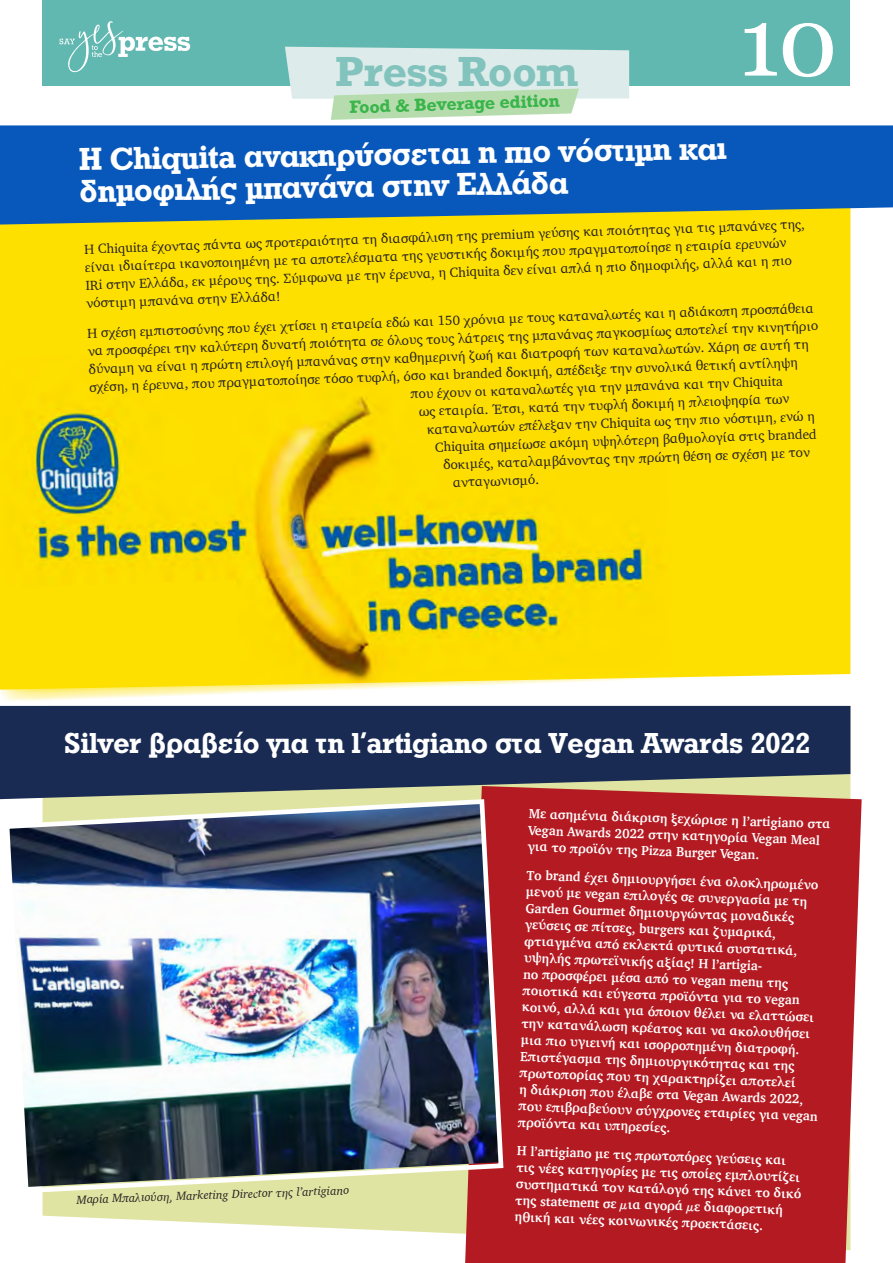
<style>
.page{position:relative;width:893px;height:1263px;background:#fff}
.page>*{position:absolute;margin:0;border:0;box-sizing:border-box;transform-origin:0 0}
.t1{font:97.5px "Georgia";color:#fff}
.t2{font:700 39.6px "Rockwell";color:#82c3bd}
.t3{font:33px/31.5px "UB Rockwell Bold";color:#fff}
.t4{font:30px "UB Rockwell Bold";letter-spacing:-.005em;color:#fff}
.t5{font:700 16.65px "Rockwell";color:#39b54a}
.t6{font:13.5px/18px "Charter";color:#231f20}
.t7{font:700 13.5px/16.5px "Charter";color:#fff;scale:.95 1}
.t8{font:italic 12px "Charter";color:#231f20}
</style>
<div class="page">
<div style="left:43px;top:0;width:807px;height:85px;background:#61b8b0"></div>
<svg style="left:60px;top:21px;width:130px;height:51px"></svg>
<div style="left:0;top:225px;width:850px;height:453px;background:#fee000"></div>
<svg style="left:0;top:125px;width:893px;height:100px;fill:#0858bb"></svg>
<svg style="left:43px;top:1195px;width:422px;height:39px;fill:#e0e4a2"></svg>
<div style="left:0;top:706px;width:850px;height:93px;background:#192b53"></div>
<div style="left:465px;top:786px;width:397px;height:477px;background:#b41a22"></div>
<svg style="left:285px;top:47px;width:344px;height:73px"></svg>
<img style="left:0;top:324px;width:680px;height:377px">
<img style="left:2px;top:797px;width:504px;height:398px">
<h2 class="t2" style="left:335px;top:46px;width:245px">Press Room</h2>
<p class="t5" style="left:349px;top:97px;width:212px;rotate:-2deg">Food &amp; Beverage edition</p>
<h3 class="t3" style="left:79px;top:143px;width:649px;rotate:-1deg">Η Chiquita ανακηρύσσεται η πιο νόστιμη και δημοφιλής μπανάνα στην Ελλάδα</h3>
<h1 class="t1" style="left:738px;top:-29px;width:101px">10</h1>
<p class="t6" style="left:84px;top:240px;width:722px;rotate:-2deg">Η Chiquita έχοντας πάντα ως προτεραιότητα τη διασφάλιση της premium γεύσης και ποιότητας για τις μπανάνες της, είναι ιδιαίτερα ικανοποιημένη με τα αποτελέσματα της γευστικής δοκιμής που πραγματοποίησε η εταιρία ερευνών IRi στην Ελλάδα, εκ μέρους της. Σύμφωνα με την έρευνα, η Chiquita δεν είναι απλά η πιο δημοφιλής, αλλά και η πιο νόστιμη μπανάνα στην Ελλάδα!</p>
<p class="t6" style="left:87px;top:324px;width:728px;rotate:-2deg">Η σχέση εμπιστοσύνης που έχει χτίσει η εταιρεία εδώ και 150 χρόνια με τους καταναλωτές και η αδιάκοπη προσπάθεια</p>
<p class="t6" style="left:88px;top:342px;width:732px;rotate:-2deg">να προσφέρει την καλύτερη δυνατή ποιότητα σε όλους τους λάτρεις της μπανάνας παγκοσμίως αποτελεί την κινητήριο</p>
<p class="t6" style="left:88px;top:360px;width:722px;rotate:-2deg">δύναμη να είναι η πρώτη επιλογή μπανάνας στην καθημερινή ζωή και διατροφή των καταναλωτών. Χάρη σε αυτή τη</p>
<p class="t6" style="left:89px;top:378px;width:711px;rotate:-2deg">σχέση, η έρευνα, που πραγματοποίησε τόσο τυφλή, όσο και branded δοκιμή, απέδειξε την συνολικά θετική αντίληψη</p>
<p class="t6" style="left:410px;top:385px;width:374px;rotate:-2deg">που έχουν οι καταναλωτές για την μπανάνα και την Chiquita</p>
<p class="t6" style="left:418px;top:402px;width:372px;rotate:-2deg">ως εταιρία. Έτσι, κατά την τυφλή δοκιμή η πλειοψηφία των</p>
<p class="t6" style="left:427px;top:420px;width:390px;rotate:-2deg">καταναλωτών επέλεξαν την Chiquita ως την πιο νόστιμη, ενώ η</p>
<p class="t6" style="left:435px;top:438px;width:383px;rotate:-2deg">Chiquita σημείωσε ακόμη υψηλότερη βαθμολογία στις branded</p>
<p class="t6" style="left:443px;top:455px;width:369px;rotate:-2deg">δοκιμές, καταλαμβάνοντας την πρώτη θέση σε σχέση με τον</p>
<p class="t6" style="left:452px;top:473px;width:88px;rotate:-2deg">ανταγωνισμό.</p>
<h3 class="t4" style="left:64px;top:726px;width:748px">Silver βραβείο για τη l’artigiano στα Vegan Awards 2022</h3>
<p class="t8" style="left:76px;top:1189px;width:274px;rotate:-2deg">Μαρία Μπαλιούση, Marketing Director της l’artigiano</p>
<p class="t7" style="left:529px;top:805px;width:319px;rotate:2deg">Με ασημένια διάκριση ξεχώρισε η l’artigiano στα<br>Vegan Awards 2022 στην κατηγορία Vegan Meal για το προϊόν της Pizza Burger Vegan.</p>
<p class="t7" style="left:527px;top:866px;width:317px;rotate:2deg">Το brand έχει δημιουργήσει ένα ολοκληρωμένο μενού με vegan επιλογές σε συνεργασία με τη Garden Gourmet δημιουργώντας μοναδικές γεύσεις σε πίτσες, burgers και ζυμαρικά, φτιαγμένα από εκλεκτά φυτικά συστατικά, υψηλής πρωτεϊνικής αξίας! Η l’artigia-<br>no προσφέρει μέσα από το vegan menu της ποιοτικά και εύγεστα προϊόντα για το vegan κοινό, αλλά και για όποιον θέλει να ελαττώσει την κατανάλωση κρέατος και να ακολουθήσει μια πιο υγιεινή και ισορροπημένη διατροφή.<br>Επιστέγασμα της δημιουργικότητας και της πρωτοπορίας που τη χαρακτηρίζει αποτελεί<br>η διάκριση που έλαβε στα Vegan Awards 2022, που επιβραβεύουν σύγχρονες εταιρίες για vegan προϊόντα και υπηρεσίες.</p>
<p class="t7" style="left:517px;top:1142px;width:302px;rotate:2deg">Η l’artigiano με τις πρωτοπόρες γεύσεις και τις νέες κατηγορίες με τις οποίες εμπλουτίζει συστηματικά τον κατάλογό της κάνει το δικό της statement σε µια αγορά µε διαφορετική ηθική και νέες κοινωνικές προεκτάσεις.</p>
</div>
